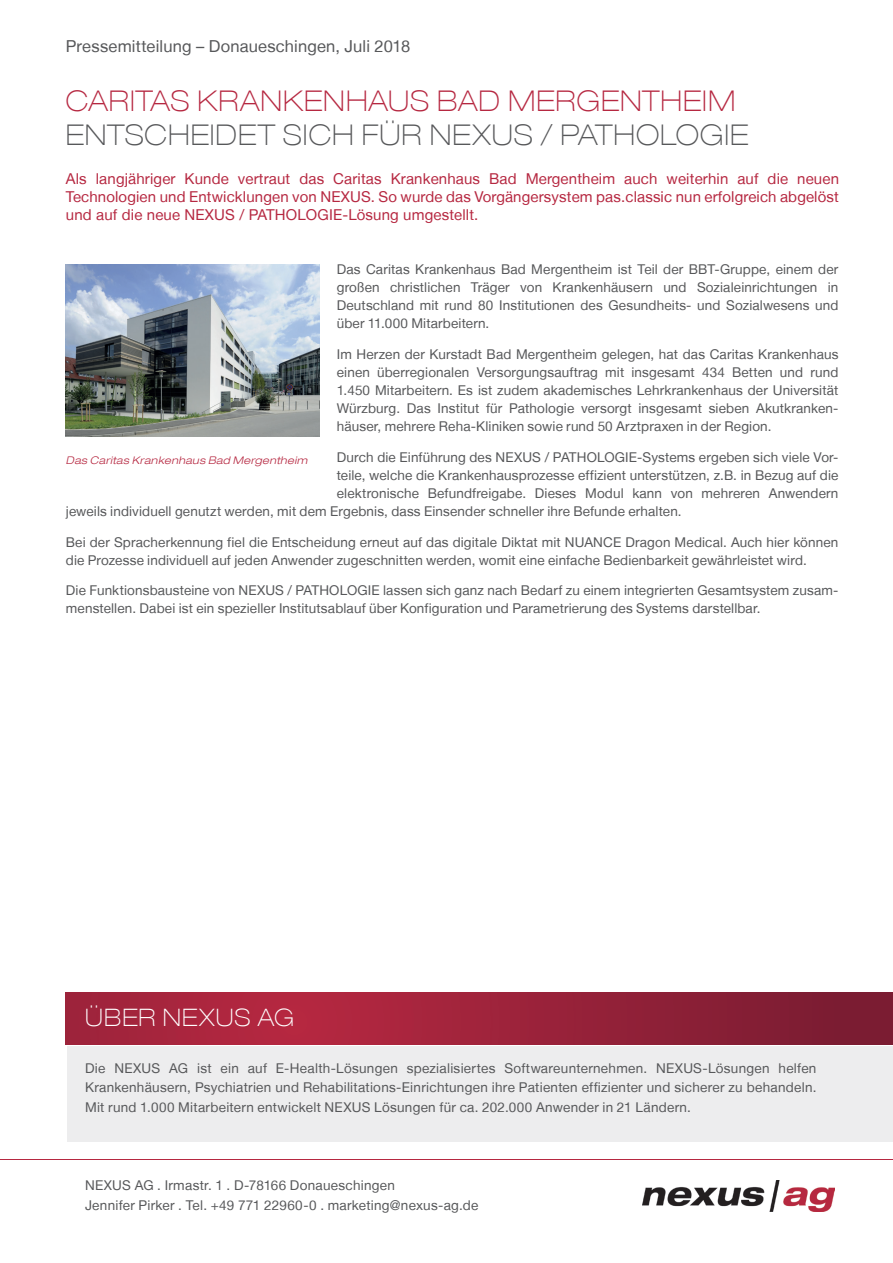
<style>
.page{position:relative;width:893px;height:1263px;background:#fff}
.page>*{position:absolute;margin:0;border:0;box-sizing:border-box;transform-origin:0 0}
.t1{font:100 expanded 28.5px "Helvetica Neue LT";letter-spacing:.035em;color:#57585a}
.t2{font:100 expanded 28.5px "Helvetica Neue LT";letter-spacing:.035em;color:#b62841}
.t3{font:100 expanded 24px "Helvetica Neue LT";letter-spacing:.045em;color:#fff}
.t4{font:16.5px "Helvetica Neue LT";letter-spacing:.01em;color:#57585a}
.t5{font:15px/18px "Helvetica Neue LT";letter-spacing:.01em;color:#b62841;text-align:justify}
.t6{font:13.5px/18px "Helvetica Neue LT";letter-spacing:.01em;color:#57585a;text-align:justify}
.t7{font:italic 300 expanded 10.5px "Helvetica Neue LT";letter-spacing:.04em;color:#b62841}
</style>
<div class="page">
<div style="left:67px;top:1046px;width:826px;height:96px;background:#ededee"></div>
<hr style="left:0;top:1159px;width:893px;height:1px;background:#b62841">
<img style="left:643px;top:1180px;width:191px;height:31px">
<svg style="left:66px;top:993px;width:827px;height:51px"></svg>
<img style="left:66px;top:265px;width:254px;height:172px">
<p class="t4" style="left:66px;top:36px;width:346px">Pressemitteilung – Donaueschingen, Juli 2018</p>
<h1 class="t2" style="left:66px;top:84px;width:671px">CARITAS KRANKENHAUS BAD MERGENTHEIM</h1>
<h1 class="t1" style="left:66px;top:118px;width:684px">ENTSCHEIDET SICH FÜR NEXUS / PATHOLOGIE</h1>
<p class="t5" style="left:66px;top:169px;width:775px">Als langjähriger Kunde vertraut das Caritas Krankenhaus Bad Mergentheim auch weiterhin auf die neuen Technologien und Entwicklungen von NEXUS. So wurde das Vorgängersystem pas.classic nun erfolgreich abgelöst und auf die neue NEXUS / PATHOLOGIE-Lösung umgestellt.</p>
<p class="t6" style="left:337px;top:260px;width:503px">Das Caritas Krankenhaus Bad Mergentheim ist Teil der BBT-Gruppe, einem der großen christlichen Träger von Krankenhäusern und Sozialeinrichtungen in Deutschland mit rund 80 Institutionen des Gesundheits- und Sozialwesens und über 11.000 Mitarbeitern.</p>
<p class="t6" style="left:337px;top:345px;width:503px">Im Herzen der Kurstadt Bad Mergentheim gelegen, hat das Caritas Krankenhaus einen überregionalen Versorgungsauftrag mit insgesamt 434 Betten und rund 1.450 Mitarbeitern. Es ist zudem akademisches Lehrkrankenhaus der Universität Würzburg. Das Institut für Pathologie versorgt insgesamt sieben Akutkranken&shy;häuser, mehrere Reha-Kliniken sowie rund 50 Arztpraxen in der Region.</p>
<p class="t6" style="left:337px;top:448px;width:503px">Durch die Einführung des NEXUS / PATHOLOGIE-Systems ergeben sich viele Vor-</p>
<p class="t6" style="left:337px;top:466px;width:503px">teile, welche die Krankenhausprozesse effizient unterstützen, z.B. in Bezug auf die</p>
<p class="t6" style="left:337px;top:484px;width:503px">elektronische Befundfreigabe. Dieses Modul kann von mehreren Anwendern</p>
<p class="t6" style="left:66px;top:502px;width:617px">jeweils individuell genutzt werden, mit dem Ergebnis, dass Einsender schneller ihre Befunde erhalten.</p>
<p class="t6" style="left:66px;top:533px;width:774px">Bei der Spracherkennung fiel die Entscheidung erneut auf das digitale Diktat mit NUANCE Dragon Medical. Auch hier können die Prozesse individuell auf jeden Anwender zugeschnitten werden, womit eine einfache Bedienbarkeit gewährleistet wird.</p>
<p class="t6" style="left:66px;top:581px;width:774px">Die Funktionsbausteine von NEXUS / PATHOLOGIE lassen sich ganz nach Bedarf zu einem integrierten Gesamtsystem zusam&shy;menstellen. Dabei ist ein spezieller Institutsablauf über Konfiguration und Parametrierung des Systems darstellbar.</p>
<p class="t7" style="left:66px;top:454px;width:243px">Das Caritas Krankenhaus Bad Mergentheim</p>
<h2 class="t3" style="left:85px;top:1003px;width:211px">ÜBER NEXUS AG</h2>
<p class="t6" style="left:85px;top:1058px;width:733px;line-height:19.5px">Die NEXUS AG ist ein auf E-Health-Lösungen spezialisiertes Softwareunternehmen. NEXUS-Lösungen helfen Krankenhäusern, Psychiatrien und Rehabilitations-Einrichtungen ihre Patienten effizienter und sicherer zu behandeln.<br>Mit rund 1.000 Mitarbeitern entwickelt NEXUS Lösungen für ca. 202.000 Anwender in 21 Ländern.</p>
<p class="t6" style="left:85px;top:1175px;width:395px;line-height:19.5px">NEXUS AG . Irmastr. 1 . D-78166 Donaueschingen<br>Jennifer Pirker . Tel. +49 771 22960-0 . marketing@nexus-ag.de</p>
</div>
